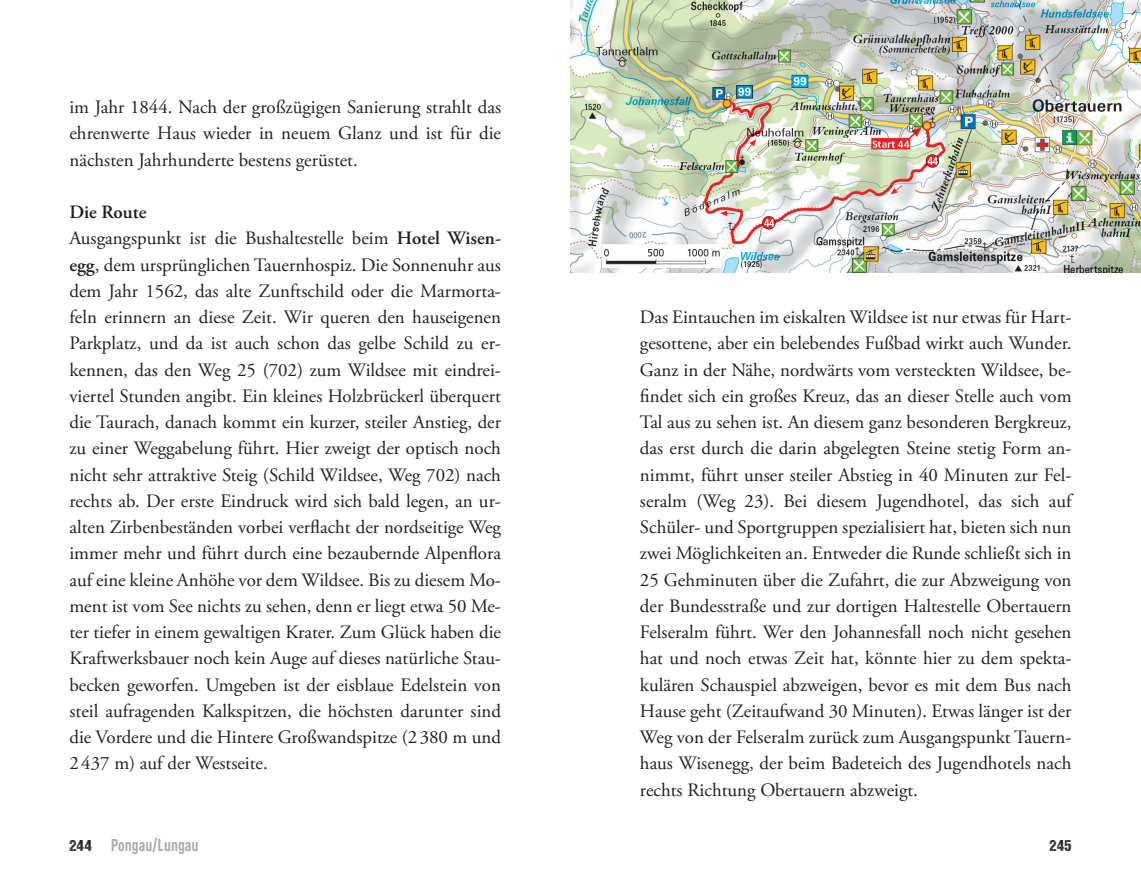
<style>
.page{position:relative;width:1141px;height:893px;background:#fff}
.page>*{position:absolute;margin:0;border:0;box-sizing:border-box;transform-origin:0 0}
.t1{font:18.9px/26.2px "Adobe Garamond Pro";color:#231f20;text-align:justify}
.t2{font:700 16.8px "DIN Cond";color:#a8a9ad}
.t3{font:900 15.75px "DCC Sharp Distress";color:#231f20}
.s1{font-weight:600}
.s2{font-family:"DCC Sharp Distress";font-weight:900;font-size:15.75px;color:#231f20}
</style>
<div class="page">
<img style="left:570px;top:0;width:571px;height:272px">
<img style="left:602px;top:244px;width:118px;height:23px">
<p class="t1" style="left:69px;top:95px;width:433px">im Jahr 1844. Nach der großzügigen Sanierung strahlt das ehrenwerte Haus wieder in neuem Glanz und ist für die nächsten Jahrhunderte bestens gerüstet.</p>
<p class="t1" style="left:69px;top:200px;width:433px;text-align:left"><span class="s1">Die Route<br></span>Ausgangspunkt ist die Bushaltestelle beim <span class="s1">Hotel Wisen&shy;egg</span>, dem ursprünglichen Tauernhospiz. Die Sonnenuhr aus dem Jahr 1562, das alte Zunftschild oder die Marmorta&shy;feln erinnern an diese Zeit. Wir queren den hauseigenen Parkplatz, und da ist auch schon das gelbe Schild zu er&shy;kennen, das den Weg 25 (702) zum Wildsee mit eindrei&shy;viertel Stunden angibt. Ein kleines Holzbrückerl überquert die Taurach, danach kommt ein kurzer, steiler Anstieg, der zu einer Weggabelung führt. Hier zweigt der optisch noch nicht sehr attraktive Steig (Schild Wildsee, Weg 702) nach rechts ab. Der erste Eindruck wird sich bald legen, an ur&shy;alten Zirbenbeständen vorbei verflacht der nordseitige Weg immer mehr und führt durch eine bezaubernde Alpenflora auf eine kleine Anhöhe vor dem Wildsee. Bis zu diesem Mo&shy;ment ist vom See nichts zu sehen, denn er liegt etwa 50 Me&shy;ter tiefer in einem gewaltigen Krater. Zum Glück haben die Kraftwerksbauer noch kein Auge auf dieses natürliche Stau&shy;becken geworfen. Umgeben ist der eisblaue Edelstein von steil aufragenden Kalkspitzen, die höchsten darunter sind die Vordere und die Hintere Großwandspitze (2 380 m und 2 437 m) auf der Westseite.</p>
<p class="t1" style="left:640px;top:305px;width:433px">Das Eintauchen im eiskalten Wildsee ist nur etwas für Hart&shy;gesottene, aber ein belebendes Fußbad wirkt auch Wunder.<br>Ganz in der Nähe, nordwärts vom versteckten Wildsee, be&shy;findet sich ein großes Kreuz, das an dieser Stelle auch vom Tal aus zu sehen ist. An diesem ganz besonderen Bergkreuz, das erst durch die darin abgelegten Steine stetig Form an&shy;nimmt, führt unser steiler Abstieg in 40 Minuten zur Fel&shy;seralm (Weg 23). Bei diesem Jugendhotel, das sich auf Schüler- und Sportgruppen spezialisiert hat, bieten sich nun zwei Möglichkeiten an. Entweder die Runde schließt sich in 25 Gehminuten über die Zufahrt, die zur Abzweigung von der Bundesstraße und zur dortigen Haltestelle Obertauern Felseralm führt. Wer den Johannesfall noch nicht gesehen hat und noch etwas Zeit hat, könnte hier zu dem spekta&shy;kulären Schauspiel abzweigen, bevor es mit dem Bus nach Hause geht (Zeitaufwand 30 Minuten). Etwas länger ist der Weg von der Felseralm zurück zum Ausgangspunkt Tauern&shy;haus Wisenegg, der beim Badeteich des Jugendhotels nach rechts Richtung Obertauern abzweigt.</p>
<p class="t2" style="left:69px;top:835px;width:131px"><span class="s2">244</span> Pongau/Lungau</p>
<p class="t3" style="left:1050px;top:837px;width:23px">245</p>
</div>
